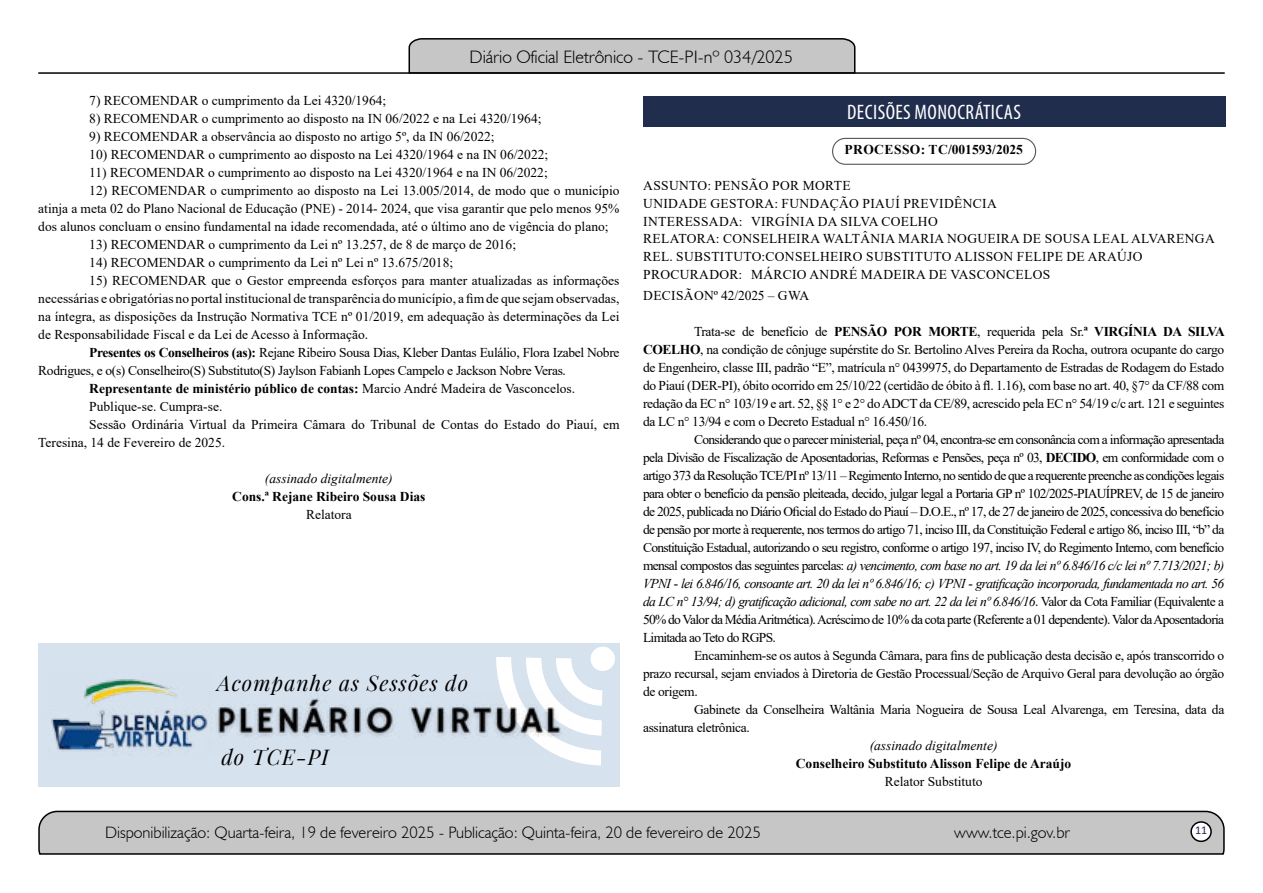
<style>
.page{position:relative;width:1263px;height:893px;background:#fff}
.page>*{position:absolute;margin:0;border:0;box-sizing:border-box;transform-origin:0 0}
.t1{font:italic 21.3px "Playfair Display";letter-spacing:.05em;color:#000}
.t2{font:condensed 21px "Myriad Pro";letter-spacing:.02em;color:#fff}
.t3{font:300 18px "Humanist 521 BT";color:#000}
.t4{font:300 16.5px "Humanist 521 BT";color:#000}
.t5{font:13.5px/18px "Times New Roman";color:#000;text-align:justify}
.t6{font:13.5px/18px "Times New Roman";letter-spacing:-.025em;color:#000}
.t7{font:13.5px/17.7px "Times New Roman";letter-spacing:.025em;color:#000}
.t8{font:700 13.5px "Times New Roman";color:#000}
.t9{font:italic 13.5px "Times New Roman";color:#000}
.t10{font:700 13.5px "Times New Roman";letter-spacing:.02em;color:#000}
.t11{font:12px "Calibri";color:#212d4c}
.s1{font-weight:700}
.s2{font-weight:400}
.s3{font-style:italic}
</style>
<div class="page">
<svg style="left:38px;top:810px;width:1187px;height:45px;background:#b9b9b9"></svg>
<div style="left:1191px;top:822px;width:20px;height:19px;background:#fff;border-radius:50%"></div>
<div style="left:1190px;top:821px;width:22px;height:21px;border:2px solid #000;border-radius:50%"></div>
<hr style="left:38px;top:72px;width:1187px;height:2px;background:#000">
<svg style="left:408px;top:38px;width:448px;height:36px;background:#b3b3b3"></svg>
<div style="left:643px;top:96px;width:582px;height:30px;background:#212d4c"></div>
<div style="left:832px;top:138px;width:204px;height:27px;border:1px solid #575756;border-radius:13px"></div>
<div style="left:38px;top:643px;width:581px;height:144px;background:#d7e2ef"></div>
<svg style="left:496px;top:646px;width:119px;height:119px"></svg>
<img style="left:51px;top:679px;width:157px;height:76px">
<img style="left:217px;top:691px;width:354px;height:63px">
<h3 class="t3" style="left:469px;top:46px;width:325px">Diário Oficial Eletrônico - TCE-PI-nº 034/2025</h3>
<p class="t5" style="left:89px;top:91px;width:298px">7) RECOMENDAR o cumprimento da Lei 4320/1964;</p>
<p class="t5" style="left:89px;top:109px;width:454px">8) RECOMENDAR o cumprimento ao disposto na IN 06/2022 e na Lei 4320/1964;</p>
<p class="t5" style="left:89px;top:127px;width:407px">9) RECOMENDAR a observância ao disposto no artigo 5º, da IN 06/2022;</p>
<p class="t5" style="left:89px;top:145px;width:460px">10) RECOMENDAR o cumprimento ao disposto na Lei 4320/1964 e na IN 06/2022;</p>
<p class="t5" style="left:89px;top:163px;width:460px">11) RECOMENDAR o cumprimento ao disposto na Lei 4320/1964 e na IN 06/2022;</p>
<p class="t5" style="left:38px;top:181px;width:583px;text-indent:51px">12) RECOMENDAR o cumprimento ao disposto na Lei 13.005/2014, de modo que o município atinja a meta 02 do Plano Nacional de Educação (PNE) - 2014- 2024, que visa garantir que pelo menos 95% dos alunos concluam o ensino fundamental na idade recomendada, até o último ano de vigência do plano;</p>
<p class="t5" style="left:89px;top:235px;width:428px">13) RECOMENDAR o cumprimento da Lei nº 13.257, de 8 de março de 2016;</p>
<p class="t5" style="left:89px;top:253px;width:365px">14) RECOMENDAR o cumprimento da Lei nº Lei nº 13.675/2018;</p>
<p class="t5" style="left:38px;top:271px;width:583px;text-indent:51px">15) RECOMENDAR que o Gestor empreenda esforços para manter atualizadas as informações necessárias e obrigatórias no portal institucional de transparência do município, a fim de que sejam observadas, na íntegra, as disposições da Instrução Normativa TCE nº 01/2019, em adequação às determinações da Lei de Responsabilidade Fiscal e da Lei de Acesso à Informação.</p>
<p class="t6" style="left:89px;top:343px;width:532px"><span class="s1">Presentes os Conselheiros (as):</span> Rejane Ribeiro Sousa Dias, Kleber Dantas Eulálio, Flora Izabel Nobre</p>
<p class="t6" style="left:38px;top:361px;width:529px">Rodrigues, e o(s) Conselheiro(S) Substituto(S) Jaylson Fabianh Lopes Campelo e Jackson Nobre Veras.</p>
<p class="t8" style="left:89px;top:379px;width:487px">Representante de ministério público de contas: <span class="s2">Marcio André Madeira de Vasconcelos.</span></p>
<p class="t5" style="left:89px;top:397px;width:135px">Publique-se. Cumpra-se.</p>
<p class="t5" style="left:89px;top:415px;width:532px">Sessão Ordinária Virtual da Primeira Câmara do Tribunal de Contas do Estado do Piauí, em</p>
<p class="t5" style="left:38px;top:433px;width:188px">Teresina, 14 de Fevereiro de 2025.</p>
<p class="t9" style="left:265px;top:469px;width:129px">(assinado digitalmente)</p>
<p class="t8" style="left:232px;top:487px;width:195px">Cons.ª Rejane Ribeiro Sousa Dias</p>
<p class="t5" style="left:306px;top:505px;width:47px">Relatora</p>
<h1 class="t1" style="left:217px;top:666px;width:252px">Acompanhe as Sessões do</h1>
<h1 class="t1" style="left:221px;top:740px;width:109px">do TCE-PI</h1>
<h2 class="t2" style="left:847px;top:99px;width:175px">DECISÕES MONOCRÁTICAS</h2>
<p class="t10" style="left:844px;top:140px;width:180px">PROCESSO: TC/001593/2025</p>
<p class="t7" style="left:643px;top:176px;width:573px">ASSUNTO: PENSÃO POR MORTE<br>UNIDADE GESTORA: FUNDAÇÃO PIAUÍ PREVIDÊNCIA<br>INTERESSADA: VIRGÍNIA DA SILVA COELHO<br>RELATORA: CONSELHEIRA WALTÂNIA MARIA NOGUEIRA DE SOUSA LEAL ALVARENGA REL. SUBSTITUTO:CONSELHEIRO SUBSTITUTO ALISSON FELIPE DE ARAÚJO PROCURADOR: MÁRCIO ANDRÉ MADEIRA DE VASCONCELOS</p>
<p class="t7" style="left:643px;top:286px;width:168px">DECISÃONº 42/2025 – GWA</p>
<p class="t5" style="left:643px;top:322px;width:583px;text-indent:51px">Trata-se de benefício de <span class="s1">PENSÃO POR MORTE</span>, requerida pela Sr.<span class="s1">ª VIRGÍNIA DA SILVA COELHO</span>, na condição de cônjuge supérstite do Sr. Bertolino Alves Pereira da Rocha, outrora ocupante do cargo de Engenheiro, classe III, padrão “E”, matrícula n° 0439975, do Departamento de Estradas de Rodagem do Estado do Piauí (DER-PI), óbito ocorrido em 25/10/22 (certidão de óbito à fl. 1.16), com base no art. 40, §7° da CF/88 com redação da EC n° 103/19 e art. 52, §§ 1° e 2° do ADCT da CE/89, acrescido pela EC n° 54/19 c/c art. 121 e seguintes da LC n° 13/94 e com o Decreto Estadual n° 16.450/16.</p>
<p class="t5" style="left:643px;top:430px;width:583px;text-indent:51px">Considerando que o parecer ministerial, peça nº 04, encontra-se em consonância com a informação apresentada pela Divisão de Fiscalização de Aposentadorias, Reformas e Pensões, peça nº 03, <span class="s1">DECIDO</span>, em conformidade com o artigo 373 da Resolução TCE/PI nº 13/11 – Regimento Interno, no sentido de que a requerente preenche as condições legais para obter o benefício da pensão pleiteada, decido, julgar legal a Portaria GP nº 102/2025-PIAUÍPREV, de 15 de janeiro de 2025, publicada no Diário Oficial do Estado do Piauí – D.O.E., nº 17, de 27 de janeiro de 2025, concessiva do benefício de pensão por morte à requerente, nos termos do artigo 71, inciso III, da Constituição Federal e artigo 86, inciso III, “b” da Constituição Estadual, autorizando o seu registro, conforme o artigo 197, inciso IV, do Regimento Interno, com benefício mensal compostos das seguintes parcelas: <span class="s3">a) vencimento, com base no art. 19 da lei nº 6.846/16 c/c lei nº 7.713/2021; b)<br>VPNI - lei 6.846/16, consoante art. 20 da lei nº 6.846/16; c) VPNI - gratificação incorporada, fundamentada no art. 56 da LC n° 13/94; d) gratificação adicional, com sabe no art. 22 da lei nº 6.846/16</span>. Valor da Cota Familiar (Equivalente a 50% do Valor da Média Aritmética). Acréscimo de 10% da cota parte (Referente a 01 dependente). Valor da Aposentadoria Limitada ao Teto do RGPS.</p>
<p class="t5" style="left:643px;top:646px;width:583px;text-indent:51px">Encaminhem-se os autos à Segunda Câmara, para fins de publicação desta decisão e, após transcorrido o prazo recursal, sejam enviados à Diretoria de Gestão Processual/Seção de Arquivo Geral para devolução ao órgão de origem.</p>
<p class="t6" style="left:643px;top:700px;width:583px;text-indent:51px">Gabinete da Conselheira Waltânia Maria Nogueira de Sousa Leal Alvarenga, em Teresina, data da assinatura eletrônica.</p>
<p class="t9" style="left:870px;top:736px;width:129px">(assinado digitalmente)</p>
<p class="t8" style="left:796px;top:753px;width:277px">Conselheiro Substituto Alisson Felipe de Araújo</p>
<p class="t5" style="left:885px;top:772px;width:99px">Relator Substituto</p>
<p class="t4" style="left:105px;top:822px;width:657px">Disponibilização: Quarta-feira, 19 de fevereiro 2025 - Publicação: Quinta-feira, 20 de fevereiro de 2025</p>
<p class="t4" style="left:954px;top:822px;width:117px">www.tce.pi.gov.br</p>
<p class="t11" style="left:1195px;top:821px;width:14px">11</p>
</div>
